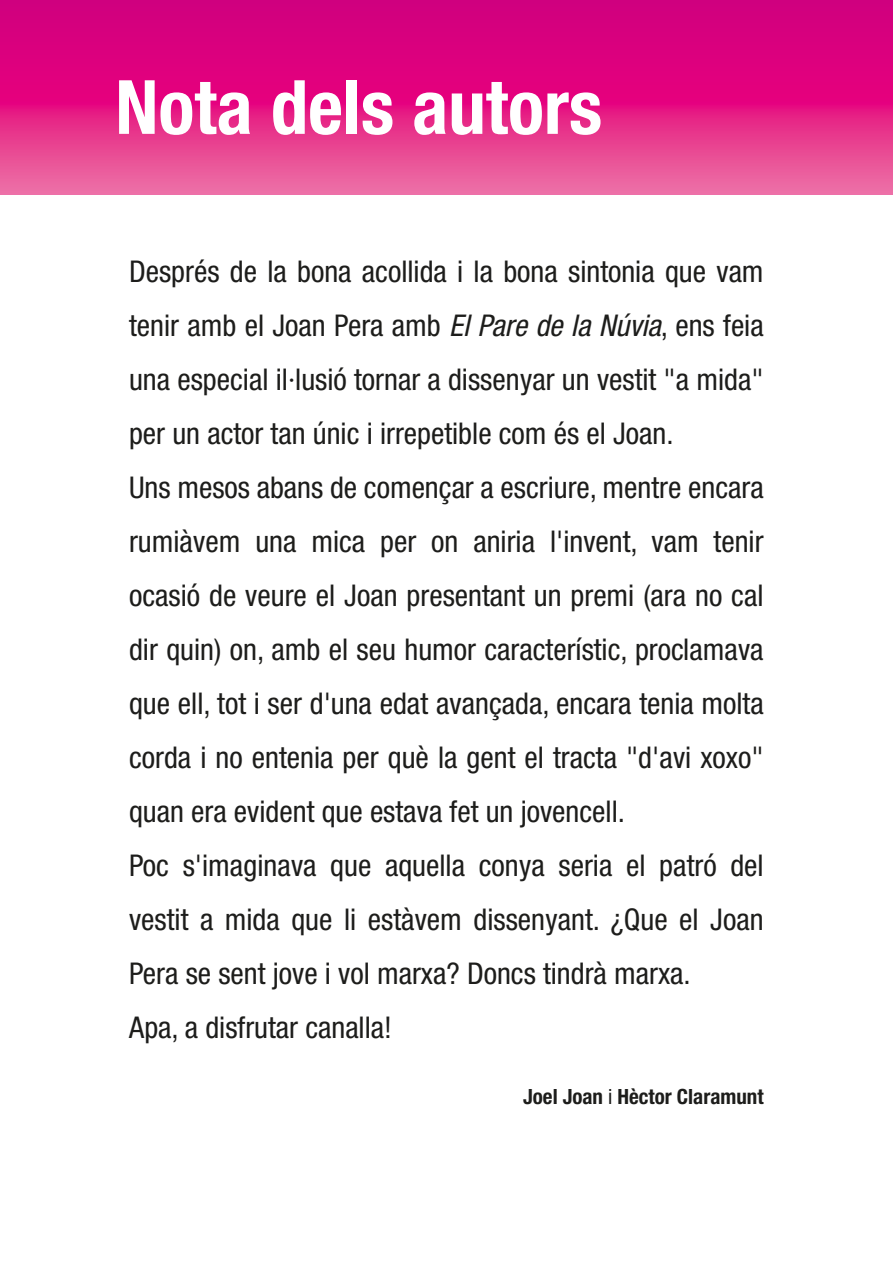
<style>
.page{position:relative;width:893px;height:1263px;background:#fff}
.page>*{position:absolute;margin:0;border:0;box-sizing:border-box;transform-origin:0 0}
.t1{font:700 condensed 75px "Helvetica Neue LT Std";color:#fff}
.t2{font:condensed 30px/54px "Helvetica Neue LT Std";color:#1d1d1b}
.t3{font:700 condensed 21px "Helvetica Neue LT Std";color:#1d1d1b}
.s1{font-style:italic}
.s2{font-weight:400}
</style>
<div class="page">
<svg style="left:0;top:0;width:893px;height:194px;background:#e11f87"></svg>
<h1 class="t1" style="left:115px;top:62px;width:488px">Nota dels autors</h1>
<p class="t2" style="left:129px;top:244px;width:636px">Després de la bona acollida i la bona sintonia que vam tenir amb el Joan Pera amb <span class="s1">El Pare de la Núvia</span>, ens feia una especial il·lusió tornar a dissenyar un vestit "a mida" per un actor tan únic i irrepetible com és el Joan.<br>Uns mesos abans de començar a escriure, mentre encara rumiàvem una mica per on aniria l'invent, vam tenir ocasió de veure el Joan presentant un premi (ara no cal dir quin) on, amb el seu humor característic, proclamava que ell, tot i ser d'una edat avançada, encara tenia molta corda i no entenia per què la gent el tracta "d'avi xoxo" quan era evident que estava fet un jovencell.<br>Poc s'imaginava que aquella conya seria el patró del vestit a mida que li estàvem dissenyant. ¿Que el Joan Pera se sent jove i vol marxa? Doncs tindrà marxa.<br>Apa, a disfrutar canalla!</p>
<p class="t3" style="left:523px;top:1084px;width:242px">Joel Joan <span class="s2">i</span> Hèctor Claramunt</p>
</div>
